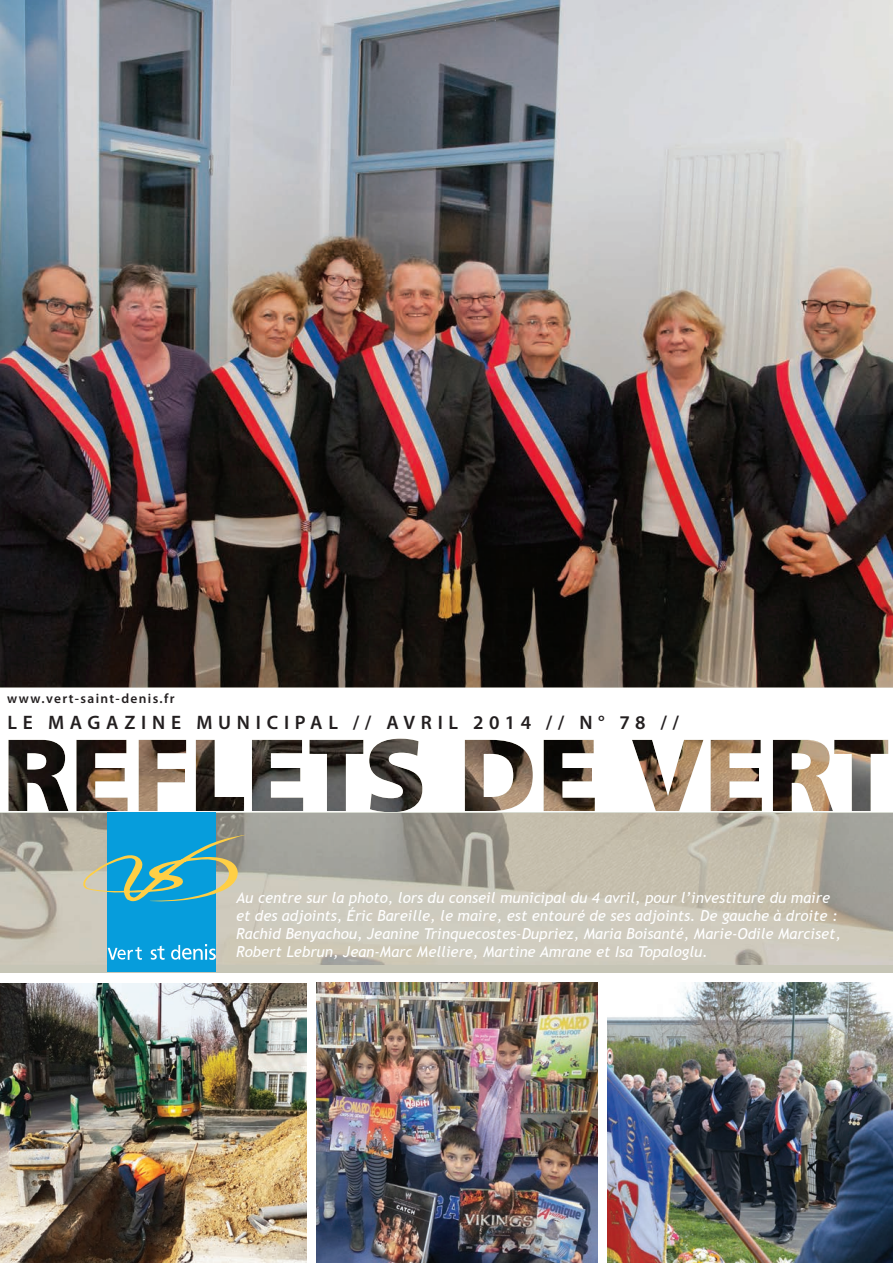
<style>
.page{position:relative;width:893px;height:1263px;background:#fff}
.page>*{position:absolute;margin:0;border:0;box-sizing:border-box;transform-origin:0 0}
.t1{font:600 19.5px "Myriad Pro";letter-spacing:.295em;color:#231f20}
.t2{font:italic 15px/18px "Trebuchet MS";color:#fff}
.t3{font:600 13.5px "Myriad Pro";letter-spacing:.1em;color:#231f20}
</style>
<div class="page">
<img style="left:0;top:983px;width:306px;height:280px">
<img style="left:316px;top:982px;width:281px;height:281px">
<img style="left:607px;top:982px;width:286px;height:281px">
<img style="left:0;top:0;width:893px;height:965px">
<svg style="left:0;top:687px;width:893px;height:125px"></svg>
<div style="left:0;top:965px;width:893px;height:7px;background:#c6c5b6"></div>
<div style="left:108px;top:812px;width:108px;height:160px;background:#069ddc"></div>
<svg style="left:81px;top:834px;width:165px;height:69px"></svg>
<svg style="left:108px;top:947px;width:34px;height:13px"></svg>
<svg style="left:151px;top:945px;width:14px;height:14px"></svg>
<svg style="left:171px;top:944px;width:45px;height:16px"></svg>
<p class="t3" style="left:7px;top:690px;width:169px">www.vert-saint-denis.fr</p>
<h1 class="t1" style="left:7px;top:710px;width:673px">LE MAGAZINE MUNICIPAL // AVRIL 2014 // N° 78 //</h1>
<p class="t2" style="left:236px;top:889px;width:606px">Au centre sur la photo, lors du conseil municipal du 4 avril, pour l’investiture du maire et des adjoints, Éric Bareille, le maire, est entouré de ses adjoints. De gauche à droite :<br>Rachid Benyachou, Jeanine Trinquecostes-Dupriez, Maria Boisanté, Marie-Odile Marciset, Robert Lebrun, Jean-Marc Melliere, Martine Amrane et Isa Topaloglu.</p>
</div>
